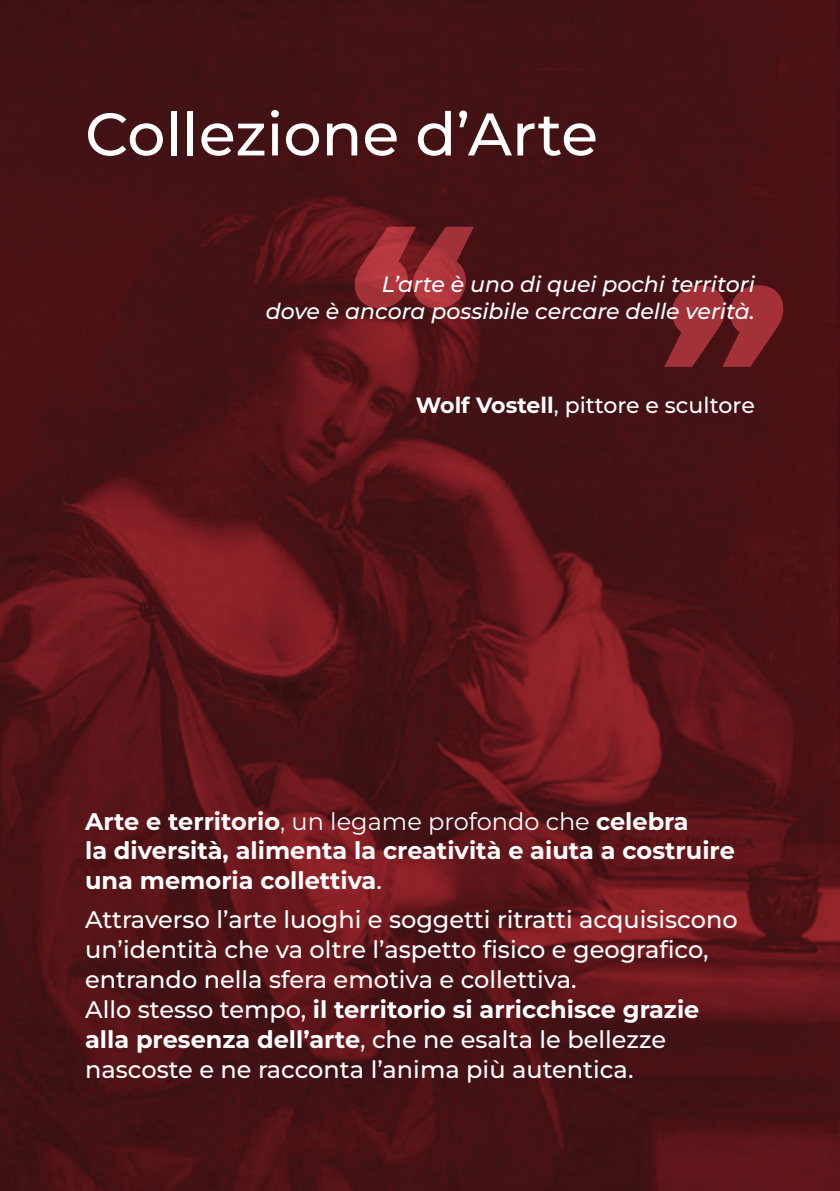
<style>
.page{position:relative;width:840px;height:1191px;background:#fff}
.page>*{position:absolute;margin:0;border:0;box-sizing:border-box;transform-origin:0 0}
.t1{font:italic 900 200px "Montserrat";color:#9f2b30}
.t2{font:500 60px "Montserrat";color:#fff}
.t3{font:500 24px/30px "Montserrat";color:#fff}
.t4{font:700 24px/29.4px "Montserrat";color:#fff}
.t5{font:italic 500 22px/26.4px "Montserrat";color:#fff;text-align:right}
.t6{font:500 22px "Montserrat";color:#fff}
.s1{font-weight:700}
.s2{font-weight:400}
.s3{font-weight:500}
</style>
<div class="page">
<img style="left:0;top:0;width:839px;height:1191px">
<h2 class="t2" style="left:85px;top:94px;width:514px">Collezione d’Arte</h2>
<h1 class="t1" style="left:343px;top:171px;width:120px">“</h1>
<p class="t5" style="left:266px;top:271px;width:490px">L’arte è uno di quei pochi territori<br>dove è ancora possibile cercare delle verità.</p>
<h1 class="t1" style="left:654px;top:231px;width:120px">”</h1>
<p class="t6" style="left:415px;top:391px;width:340px"><span class="s1">Wolf Vostell</span>, pittore e scultore</p>
<p class="t4" style="left:85px;top:806px;width:651px">Arte e territorio<span class="s2">, un legame profondo che</span> celebra<br>la diversità, alimenta la creatività e aiuta a costruire una memoria collettiva<span class="s3">.</span></p>
<p class="t3" style="left:85px;top:903px;width:653px">Attraverso l’arte luoghi e soggetti ritratti acquisiscono un’identità che va oltre l’aspetto fisico e geografico, entrando nella sfera emotiva e collettiva.<br>Allo stesso tempo, <span class="s1">il territorio si arricchisce grazie alla presenza dell’arte</span>, che ne esalta le bellezze nascoste e ne racconta l’anima più autentica.</p>
</div>
